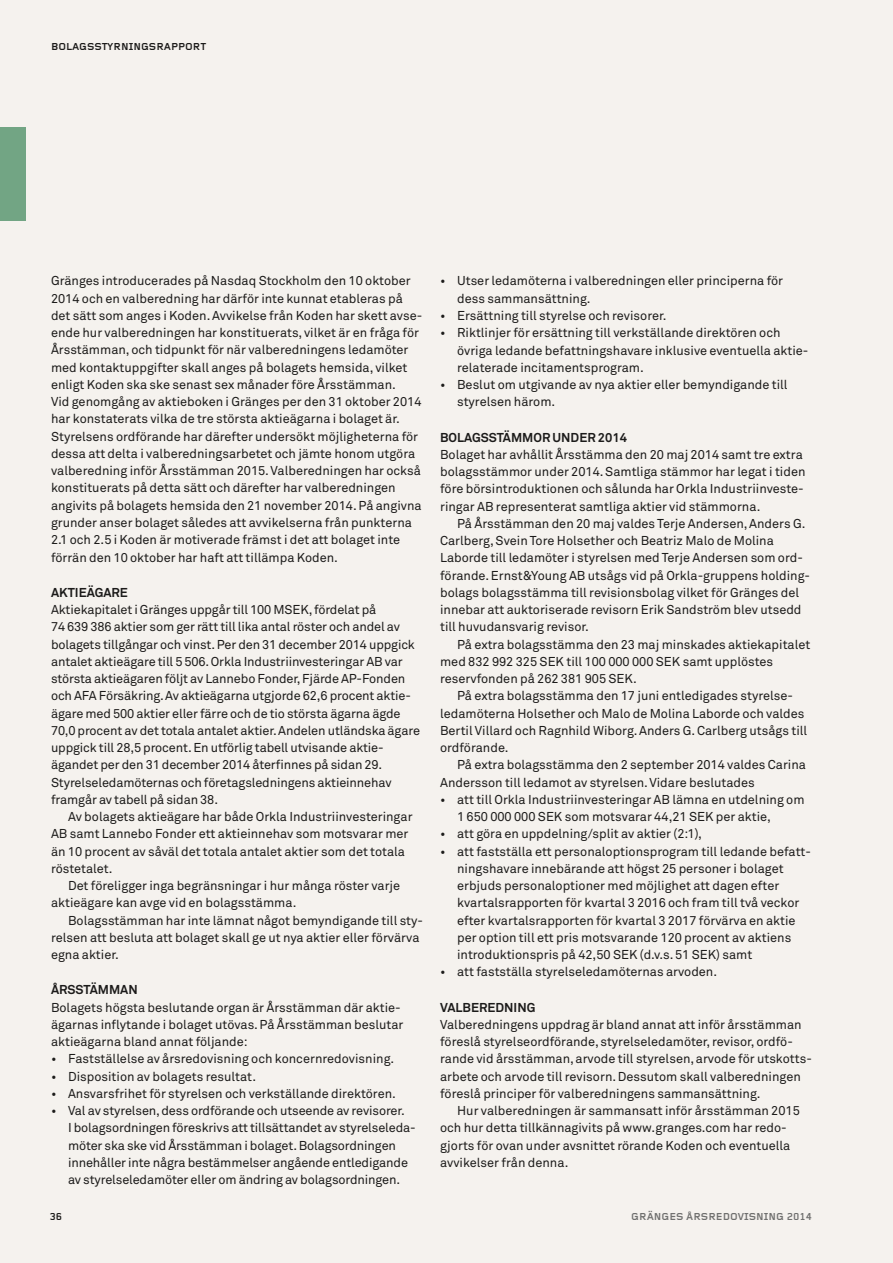
<style>
.page{position:relative;width:893px;height:1263px;background:#f5f2ee}
.page>*{position:absolute;margin:0;border:0;box-sizing:border-box;transform-origin:0 0}
.t1{font:12.75px/17.2px "Akkurat Pro";color:#1c1b1a}
.t2{font:700 12.75px "Akkurat Pro";color:#1c1b1a}
.t3{font:700 10.5px "Foundry Gridnik";color:#70706f}
.t4{font:700 10.5px "Foundry Gridnik";color:#1c1b1a}
</style>
<div class="page">
<div style="left:0;top:128px;width:26px;height:93px;background:#72a584"></div>
<p class="t4" style="left:51px;top:41px;width:8px">BOLAGSST</p>
<p class="t4" style="left:107px;top:41px;width:15px">YRNINGSRAPPORT</p>
<p class="t1" style="left:51px;top:273px;width:373px">Gränges introducerades på Nasdaq Stockholm den 10 oktober 2014 och en valberedning har därför inte kunnat etableras på det sätt som anges i Koden. Avvikelse från Koden har skett avse&shy;ende hur valberedningen har konstituerats, vilket är en fråga för Årsstämman, och tidpunkt för när valberedningens ledamöter med kontaktuppgifter skall anges på bolagets hemsida, vilket enligt Koden ska ske senast sex månader före Årsstämman.<br>Vid genomgång av aktieboken i Gränges per den 31 oktober 2014 har konstaterats vilka de tre största aktieägarna i bolaget är.<br>Styrelsens ordförande har därefter undersökt möjligheterna för dessa att delta i valberedningsarbetet och jämte honom utgöra valberedning inför Årsstämman 2015. Valberedningen har också konstituerats på detta sätt och därefter har valberedningen angivits på bolagets hemsida den 21 november 2014. På angivna grunder anser bolaget således att avvikelserna från punkterna 2.1 och 2.5 i Koden är motiverade främst i det att bolaget inte förrän den 10 oktober har haft att tillämpa Koden.</p>
<p class="t2" style="left:51px;top:584px;width:78px">AKTIEÄGARE</p>
<p class="t1" style="left:51px;top:601px;width:371px">Aktiekapitalet i Gränges uppgår till 100 MSEK, fördelat på<br>74 639 386 aktier som ger rätt till lika antal röster och andel av bolagets tillgångar och vinst. Per den 31 december 2014 uppgick antalet aktieägare till 5 506. Orkla Industriinvesteringar AB var största aktieägaren följt av Lannebo Fonder, Fjärde AP-Fonden och AFA Försäkring. Av aktieägarna utgjorde 62,6 procent aktie&shy;ägare med 500 aktier eller färre och de tio största ägarna ägde 70,0 procent av det totala antalet aktier. Andelen utländska ägare uppgick till 28,5 procent. En utförlig tabell utvisande aktie&shy;ägandet per den 31 december 2014 återfinnes på sidan 29.<br>Styrelseledamöternas och företagsledningens aktieinnehav framgår av tabell på sidan 38.</p>
<p class="t1" style="left:51px;top:808px;width:363px;text-indent:17px">Av bolagets aktieägare har både Orkla Industriinvesteringar AB samt Lannebo Fonder ett aktieinnehav som motsvarar mer än 10 procent av såväl det totala antalet aktier som det totala röstetalet.</p>
<p class="t1" style="left:51px;top:877px;width:351px;text-indent:17px">Det föreligger inga begränsningar i hur många röster varje aktieägare kan avge vid en bolagsstämma.</p>
<p class="t1" style="left:51px;top:912px;width:374px;text-indent:17px">Bolagsstämman har inte lämnat något bemyndigande till sty&shy;relsen att besluta att bolaget skall ge ut nya aktier eller förvärva egna aktier.</p>
<p class="t2" style="left:51px;top:982px;width:88px">ÅRSSTÄMMAN</p>
<p class="t1" style="left:51px;top:999px;width:354px">Bolagets högsta beslutande organ är Årsstämman där aktie&shy;ägarnas inflytande i bolaget utövas. På Årsstämman beslutar aktieägarna bland annat följande:</p>
<p class="t1" style="left:51px;top:1050px;width:345px">• Fastställelse av årsredovisning och koncernredovisning.</p>
<p class="t1" style="left:51px;top:1068px;width:207px">• Disposition av bolagets resultat.</p>
<p class="t1" style="left:51px;top:1085px;width:346px">• Ansvarsfrihet för styrelsen och verkställande direktören.</p>
<p class="t1" style="left:68px;top:1102px;width:349px;text-indent:-17px">• Val av styrelsen, dess ordförande och utseende av revisorer.<br>I bolagsordningen föreskrivs att tillsättandet av styrelseleda&shy;möter ska ske vid Årsstämman i bolaget. Bolagsordningen innehåller inte några bestämmelser angående entledigande av styrelseledamöter eller om ändring av bolagsordningen.</p>
<p class="t1" style="left:457px;top:273px;width:328px;text-indent:-17px">• Utser ledamöterna i valberedningen eller principerna för dess sammansättning.</p>
<p class="t1" style="left:440px;top:307px;width:228px">• Ersättning till styrelse och revisorer.</p>
<p class="t1" style="left:457px;top:324px;width:353px;text-indent:-17px">• Riktlinjer för ersättning till verkställande direktören och övriga ledande befattningshavare inklusive eventuella aktie&shy;relaterade incitamentsprogram.</p>
<p class="t1" style="left:457px;top:376px;width:332px;text-indent:-17px">• Beslut om utgivande av nya aktier eller bemyndigande till styrelsen härom.</p>
<p class="t2" style="left:440px;top:429px;width:188px">BOLAGSSTÄMMOR UNDER 2014</p>
<p class="t1" style="left:440px;top:446px;width:367px">Bolaget har avhållit Årsstämma den 20 maj 2014 samt tre extra bolagsstämmor under 2014. Samtliga stämmor har legat i tiden före börsintroduktionen och sålunda har Orkla Industriinveste&shy;ringar AB representerat samtliga aktier vid stämmorna.</p>
<p class="t1" style="left:440px;top:515px;width:371px;text-indent:17px">På Årsstämman den 20 maj valdes Terje Andersen, Anders G.<br>Carlberg, Svein Tore Holsether och Beatriz Malo de Molina Laborde till ledamöter i styrelsen med Terje Andersen som ord&shy;förande. Ernst&amp;Young AB utsågs vid på Orkla-gruppens holding&shy;bolags bolagsstämma till revisionsbolag vilket för Gränges del innebar att auktoriserade revisorn Erik Sandström blev utsedd till huvudansvarig revisor.</p>
<p class="t1" style="left:440px;top:636px;width:372px;text-indent:17px">På extra bolagsstämma den 23 maj minskades aktiekapitalet med 832 992 325 SEK till 100 000 000 SEK samt upplöstes reservfonden på 262 381 905 SEK.</p>
<p class="t1" style="left:440px;top:688px;width:369px;text-indent:17px">På extra bolagsstämma den 17 juni entledigades styrelse&shy;ledamöterna Holsether och Malo de Molina Laborde och valdes Bertil Villard och Ragnhild Wiborg. Anders G. Carlberg utsågs till ordförande.</p>
<p class="t1" style="left:440px;top:757px;width:367px;text-indent:17px">På extra bolagsstämma den 2 september 2014 valdes Carina<br>Andersson till ledamot av styrelsen. Vidare beslutades</p>
<p class="t1" style="left:457px;top:791px;width:349px;text-indent:-17px">• att till Orkla Industriinvesteringar AB lämna en utdelning om<br>1 650 000 000 SEK som motsvarar 44,21 SEK per aktie,</p>
<p class="t1" style="left:440px;top:826px;width:263px">• att göra en uppdelning/split av aktier (2:1),</p>
<p class="t1" style="left:457px;top:843px;width:355px;text-indent:-17px">• att fastställa ett personaloptionsprogram till ledande befatt&shy;ningshavare innebärande att högst 25 personer i bolaget erbjuds personaloptioner med möjlighet att dagen efter kvartalsrapporten för kvartal 3 2016 och fram till två veckor efter kvartalsrapporten för kvartal 3 2017 förvärva en aktie per option till ett pris motsvarande 120 procent av aktiens introduktionspris på 42,50 SEK (d.v.s. 51 SEK) samt</p>
<p class="t1" style="left:440px;top:964px;width:279px">• att fastställa styrelseledamöternas arvoden.</p>
<p class="t2" style="left:440px;top:999px;width:97px">VALBEREDNING</p>
<p class="t1" style="left:440px;top:1016px;width:373px">Valberedningens uppdrag är bland annat att inför årsstämman föreslå styrelseordförande, styrelseledamöter, revisor, ordfö&shy;rande vid årsstämman, arvode till styrelsen, arvode för utskotts&shy;arbete och arvode till revisorn. Dessutom skall valberedningen föreslå principer för valberedningens sammansättning.</p>
<p class="t1" style="left:440px;top:1102px;width:361px;text-indent:17px">Hur valberedningen är sammansatt inför årsstämman 2015 och hur detta tillkännagivits på www.granges.com har redo&shy;gjorts för ovan under avsnittet rörande Koden och eventuella avvikelser från denna.</p>
<p class="t4" style="left:49px;top:1210px;width:14px">36</p>
<p class="t3" style="left:631px;top:1210px;width:182px">GRÄNGES ÅRSREDOVISNING 2014</p>
</div>
